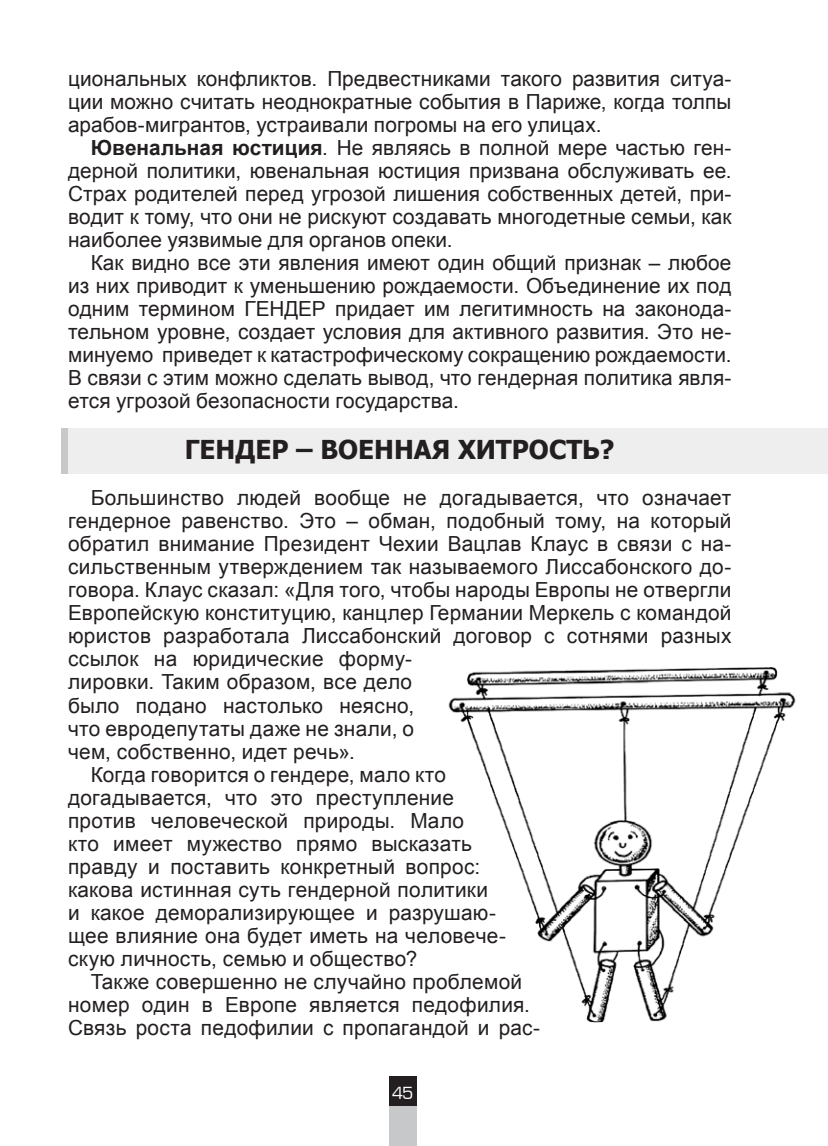
<style>
.page{position:relative;width:828px;height:1146px;background:#fff}
.page>*{position:absolute;margin:0;border:0;box-sizing:border-box;transform-origin:0 0}
.Заголовок{font:700 26px "Tahoma";color:#231f20}
.Основной_текст{font:20.8px/23px "Arial";letter-spacing:.01em;color:#231f20;text-align:justify}
.t1{font:20px "Euro Style Normal";color:#231f20}
.s1{font-weight:700}
.s2{color:#fff}
</style>
<div class="page">
<div style="left:389px;top:1076px;width:27px;height:69px;background:#231f20"></div>
<div style="left:389px;top:1106px;width:27px;height:39px;background:#c7c8ca"></div>
<div style="left:68px;top:428px;width:760px;height:45px;background:#eeeeef"></div>
<div style="left:61px;top:428px;width:7px;height:45px;background:#c7c8ca"></div>
<img style="left:448px;top:667px;width:348px;height:355px">
<p class="Основной_текст" style="left:68px;top:67px;width:665px">циональных конфликтов. Предвестниками такого развития ситуа&shy;ции можно считать неоднократные события в Париже, когда толпы арабов-мигрантов, устраивали погромы на его улицах.</p>
<p class="Основной_текст" style="left:68px;top:136px;width:665px;text-indent:23px"><span class="s1">Ювенальная юстиция</span>. Не являясь в полной мере частью ген&shy;дерной политики, ювенальная юстиция призвана обслуживать ее.<br>Страх родителей перед угрозой лишения собственных детей, при&shy;водит к тому, что они не рискуют создавать многодетные семьи, как наиболее уязвимые для органов опеки.</p>
<p class="Основной_текст" style="left:68px;top:251px;width:665px;text-indent:23px">Как видно все эти явления имеют один общий признак – любое из них приводит к уменьшению рождаемости. Объединение их под одним термином ГЕНДЕР придает им легитимность на законода&shy;тельном уровне, создает условия для активного развития. Это не&shy;минуемо приведет к катастрофическому сокращению рождаемости.<br>В связи с этим можно сделать вывод, что гендерная политика явля&shy;ется угрозой безопасности государства.</p>
<p class="Заголовок" style="left:185px;top:431px;width:431px">ГЕНДЕР – ВОЕННАЯ ХИТРОСТЬ?</p>
<p class="Основной_текст" style="left:68px;top:486px;width:665px;text-align:left;text-indent:23px">Большинство людей вообще не догадывается, что означает гендерное равенство. Это – обман, подобный тому, на который обратил внимание Президент Чехии Вацлав Клаус в связи с на&shy;сильственным утверждением так называемого Лиссабонского до&shy;говора. Клаус сказал: «Для того, чтобы народы Европы не отвергли Европейскую конституцию, канцлер Германии Меркель с командой юристов разработала Лиссабонский договор с сотнями разных ссылок на юридические форму-<br>лировки. Таким образом, все дело<br>было подано настолько неясно,<br>что евродепутаты даже не знали, о<br>чем, собственно, идет речь».</p>
<p class="Основной_текст" style="left:68px;top:762px;width:439px;text-align:left;text-indent:23px">Когда говорится о гендере, мало кто догадывается, что это преступление против человеческой природы. Мало<br>кто имеет мужество прямо высказать правду и поставить конкретный вопрос: какова истинная суть гендерной политики<br>и какое деморализирующее и разрушаю&shy;щее влияние она будет иметь на человече&shy;скую личность, семью и общество?</p>
<p class="Основной_текст" style="left:68px;top:969px;width:473px;text-align:center">Также совершенно не случайно проблемой номер один в Европе является педофилия.<br>Связь роста педофилии с пропагандой и рас-</p>
<p class="t1" style="left:382px;top:1084px;width:43px">– <span class="s2">45</span> –</p>
</div>
